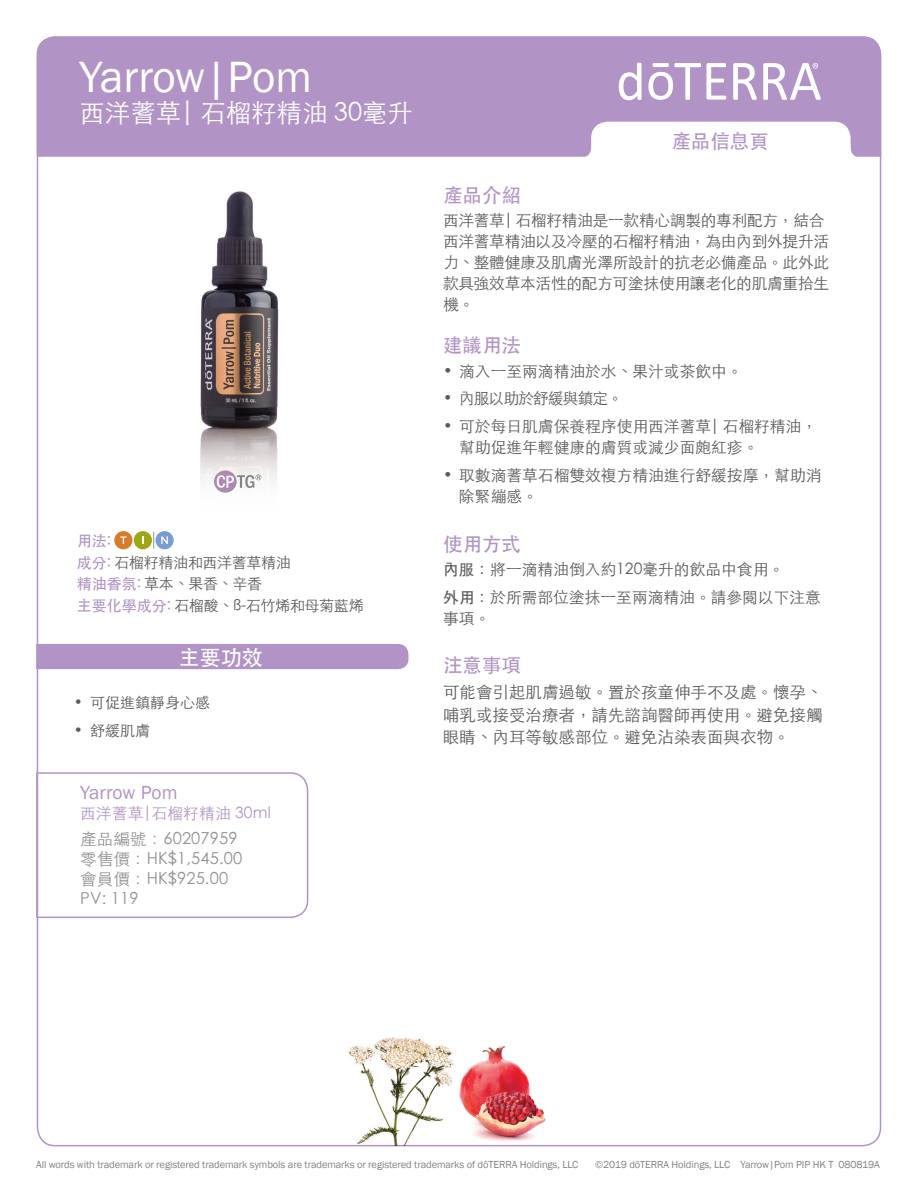
<style>
.page{position:relative;width:918px;height:1188px;background:#fff}
.page>*{position:absolute;margin:0;border:0;box-sizing:border-box;transform-origin:0 0}
.t1{font:45px "Franklin Gothic";letter-spacing:-.015em;color:#fff}
.t2{font:300 25.5px "ST Heiti TC";color:#fff}
.t3{font:500 21px "ST Heiti TC";color:#fff}
.t4{font:500 19.5px "ST Heiti TC";color:#b194c5}
.t5{font:19.5px "Franklin Gothic";letter-spacing:-.005em;color:#b194c5}
.t6{font:300 16.5px/22.5px "ST Heiti TC";color:#5a5a5d;text-align:justify}
.t7{font:300 16.5px/19.8px "ST Heiti TC";letter-spacing:.01em;color:#919295}
.t8{font:300 15.75px/21px "ST Heiti TC";color:#5a5a5d}
.t9{font:300 15.75px/21px "ST Heiti TC";letter-spacing:-.02em;color:#5a5a5d}
.t10{font:300 15.75px "ST Heiti TC";letter-spacing:.01em;color:#b194c5}
.t11{font:300 15.75px "ST Heiti TC";letter-spacing:-.04em;color:#5a5a5d}
.t12{font:300 15px/21.5px "ST Heiti TC";letter-spacing:-.02em;color:#5a5a5d}
.t13{font:300 15px "ST Heiti TC";color:#5a5a5d}
.t14{font:10.5px "Franklin Gothic";letter-spacing:-.01em;color:#808285}
.s1{font-weight:500;color:#b194c5}
.s2{font-weight:500}
</style>
<div class="page">
<div style="left:37px;top:36px;width:844px;height:121px;background:#b194c5"></div>
<svg style="left:733px;top:63px;width:24px;height:37px"></svg>
<svg style="left:648px;top:63px;width:78px;height:37px"></svg>
<svg style="left:619px;top:63px;width:22px;height:37px"></svg>
<svg style="left:763px;top:63px;width:58px;height:37px"></svg>
<svg style="left:581px;top:122px;width:280px;height:35px"></svg>
<img style="left:200px;top:191px;width:79px;height:291px">
<img style="left:471px;top:1046px;width:75px;height:95px">
<img style="left:329px;top:1037px;width:142px;height:109px">
<svg style="left:214px;top:471px;width:47px;height:22px"></svg>
<svg style="left:153px;top:532px;width:1px;height:17px"></svg>
<div style="left:114px;top:531px;width:19px;height:18px;background:#d77c29;border-radius:50%"></div>
<svg style="left:120px;top:536px;width:6px;height:8px"></svg>
<div style="left:134px;top:531px;width:18px;height:18px;background:#9ea615;border-radius:50%"></div>
<svg style="left:142px;top:536px;width:2px;height:8px"></svg>
<div style="left:155px;top:531px;width:19px;height:18px;background:#799cd1;border-radius:50%"></div>
<svg style="left:161px;top:536px;width:7px;height:8px"></svg>
<div style="left:36px;top:644px;width:373px;height:25px;background:#b194c5"></div>
<svg style="left:36px;top:772px;width:273px;height:147px"></svg>
<h1 class="t1" style="left:79px;top:49px;width:234px">Yarrow|Pom</h1>
<h2 class="t2" style="left:79px;top:91px;width:335px">西洋蓍草| 石榴籽精油 30毫升</h2>
<h3 class="t12" style="left:77px;top:529px;width:288px"><span class="s1">用法:<br>成分:</span> 石榴籽精油和西洋蓍草精油<br><span class="s1">精油香氛:</span> 草本、果香、辛香<br><span class="s1">主要化學成分:</span> 石榴酸、β-石竹烯和母菊藍烯</h3>
<h3 class="t3" style="left:179px;top:646px;width:85px">主要功效</h3>
<h3 class="t13" style="left:74px;top:689px;width:138px">• 可促進鎮靜身心感</h3>
<h3 class="t12" style="left:74px;top:718px;width:78px">• 舒緩肌膚</h3>
<h3 class="t5" style="left:80px;top:781px;width:99px">Yarrow Pom</h3>
<h3 class="t10" style="left:80px;top:799px;width:192px">西洋蓍草|石榴籽精油 30ml</h3>
<h3 class="t7" style="left:80px;top:828px;width:164px">產品編號：60207959零售價：HK$1,545.00會員價：HK$925.00<br>PV: 119</h3>
<h3 class="t4" style="left:671px;top:131px;width:99px">產品信息頁</h3>
<h3 class="t4" style="left:443px;top:184px;width:79px">產品介紹</h3>
<h3 class="t9" style="left:443px;top:208px;width:388px">西洋蓍草| 石榴籽精油是一款精心調製的專利配方，結合西洋蓍草精油以及冷壓的石榴籽精油，為由內到外提升活力、整體健康及肌膚光澤所設計的抗老必備產品。此外此款具強效草本活性的配方可塗抹使用讓老化的肌膚重拾生機。</h3>
<h3 class="t4" style="left:443px;top:334px;width:79px">建議用法</h3>
<h3 class="t8" style="left:443px;top:359px;width:301px">• 滴入一至兩滴精油於水、果汁或茶飲中。</h3>
<h3 class="t11" style="left:443px;top:385px;width:181px">• 內服以助於舒緩與鎮定。</h3>
<h3 class="t8" style="left:459px;top:414px;width:359px;text-indent:-16px">• 可於每日肌膚保養程序使用西洋蓍草| 石榴籽精油，幫助促進年輕健康的膚質或減少面皰紅疹。</h3>
<h3 class="t8" style="left:459px;top:463px;width:364px;text-indent:-16px">• 取數滴蓍草石榴雙效複方精油進行舒緩按摩，幫助消除緊繃感。</h3>
<h3 class="t4" style="left:443px;top:533px;width:79px">使用方式</h3>
<h3 class="t8" style="left:443px;top:554px;width:379px;line-height:27.8px"><span class="s2">內服：</span>將一滴精油倒入約120毫升的飲品中食用。<br><span class="s2">外用：</span>於所需部位塗抹一至兩滴精油。請參閱以下注意</h3>
<h3 class="t8" style="left:443px;top:606px;width:49px">事項。</h3>
<h3 class="t4" style="left:443px;top:655px;width:79px">注意事項</h3>
<h3 class="t6" style="left:443px;top:679px;width:381px">可能會引起肌膚過敏。置於孩童伸手不及處。懷孕、哺乳或接受治療者，請先諮詢醫師再使用。避免接觸眼睛、內耳等敏感部位。避免沾染表面與衣物。</h3>
<p class="t14" style="left:36px;top:1158px;width:544px">All words with trademark or registered trademark symbols are trademarks or registered trademarks of dōTERRA Holdings, LLC</p>
<p class="t14" style="left:595px;top:1158px;width:286px">©2019 dōTERRA Holdings, LLC Yarrow|Pom PIP HK T 080819A</p>
</div>
